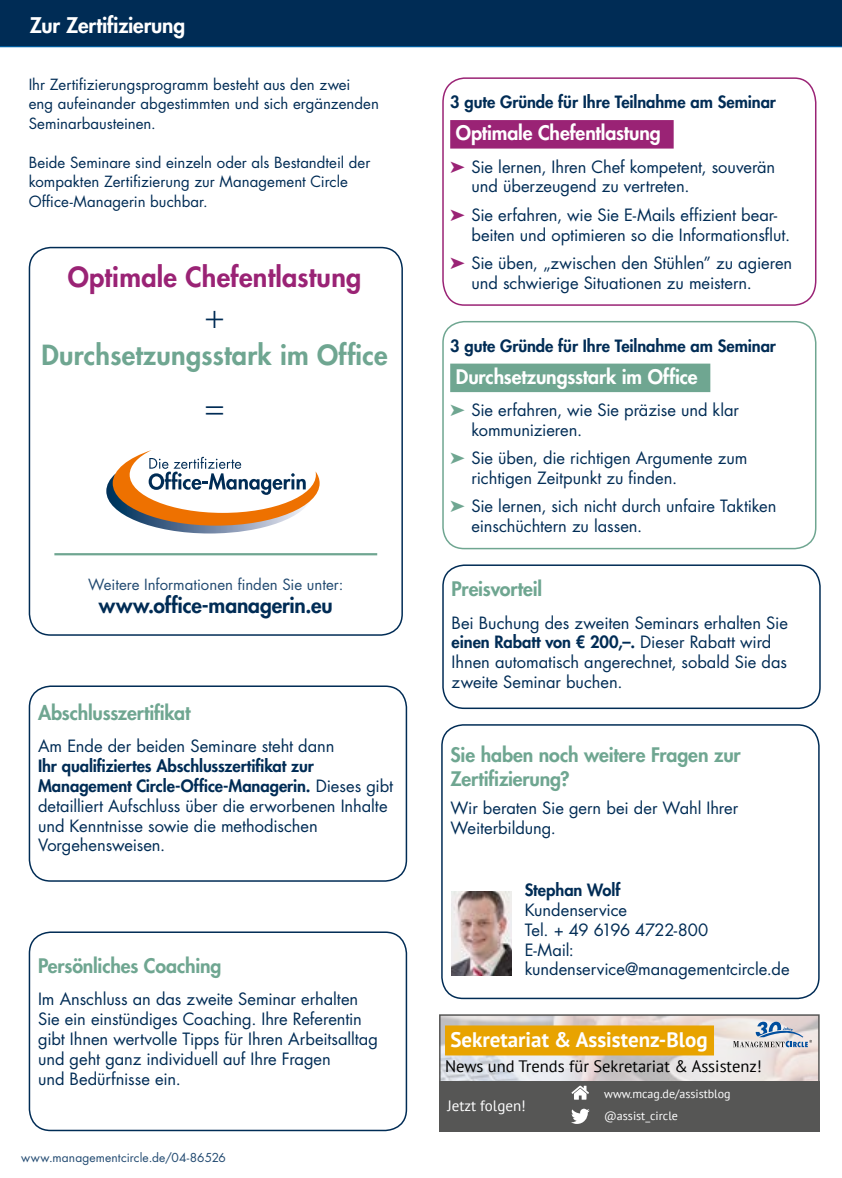
<style>
.page{position:relative;width:842px;height:1178px;background:#fff}
.page>*{position:absolute;margin:0;border:0;box-sizing:border-box;transform-origin:0 0}
.t1{font:300 condensed 33.75px "Helvetica Neue LT Pro";color:#002c55}
.t2{font:800 27px "Futura Std";letter-spacing:.01em;color:#6fa691}
.t3{font:800 27px "Futura Std";letter-spacing:.01em;color:#9a2375}
.t4{font:700 21px "PT Sans";color:#fff}
.t5{font:800 21px "Futura Std";letter-spacing:-.005em;color:#002c55}
.t6{font:800 21px "Futura Std";letter-spacing:-.005em;color:#fff}
.t7{font:800 19.5px/23.4px "Futura Std";letter-spacing:-.005em;color:#6fa691}
.t8{font:800 19.5px "Futura Std";letter-spacing:-.005em;color:#fff}
.t9{font:16.5px/19.8px "Futura Std";letter-spacing:-.005em;color:#002c55}
.t10{font:800 16.5px "Futura Std";letter-spacing:-.005em;color:#002c55}
.t11{font:16.5px "PT Sans";color:#000}
.t12{font:15px/19.5px "Futura Std";color:#002c55}
.t13{font:15px "Futura Std";color:#224a71}
.t14{font:15px "PT Sans";color:#fff}
.t15{font:12px/22px "PT Sans";color:#fff}
.t16{font:12px "Futura Std";letter-spacing:.01em;color:#224a71}
.s1{font-weight:800}
.s2{color:#9a2375}
.s3{color:#6fa691}
</style>
<div class="page">
<div style="left:0;top:0;width:842px;height:47px;background:#002c55"></div>
<div style="left:29px;top:931px;width:378px;height:200px;border:2px solid #002c55;border-radius:21px"></div>
<div style="left:29px;top:685px;width:378px;height:197px;border:2px solid #002c55;border-radius:21px"></div>
<div style="left:29px;top:247px;width:374px;height:389px;border:2px solid #002c55;border-radius:21px"></div>
<hr style="left:54px;top:553px;width:323px;height:2px;background:#6fa691">
<svg style="left:442px;top:77px;width:375px;height:229px"></svg>
<div style="left:450px;top:120px;width:224px;height:29px;background:#9a2375"></div>
<div style="left:442px;top:564px;width:379px;height:145px;border:2px solid #002c55;border-radius:21px"></div>
<div style="left:441px;top:724px;width:379px;height:275px;border:2px solid #002c55;border-radius:21px"></div>
<img style="left:451px;top:891px;width:61px;height:84px">
<div style="left:442px;top:321px;width:374px;height:228px;border:2px solid #6fa691;border-radius:21px"></div>
<div style="left:450px;top:364px;width:260px;height:28px;background:#6fa691"></div>
<svg style="left:106px;top:450px;width:214px;height:83px"></svg>
<img style="left:442px;top:1017px;width:375px;height:64px">
<div style="left:439px;top:1014px;width:381px;height:117px;border:2px solid #565655"></div>
<div style="left:439px;top:1081px;width:381px;height:50px;background:#565655"></div>
<svg style="left:571px;top:1109px;width:19px;height:15px"></svg>
<svg style="left:571px;top:1086px;width:18px;height:13px"></svg>
<div style="left:445px;top:1025px;width:269px;height:30px;background:#e8a300"></div>
<svg style="left:733px;top:1022px;width:79px;height:25px;background:#bbc2cb"></svg>
<p class="t6" style="left:30px;top:12px;width:157px">Zur Zertifizierung</p>
<p class="t12" style="left:29px;top:75px;width:352px">Ihr Zertifizierungsprogramm besteht aus den zwei<br>eng aufeinander abgestimmten und sich ergänzenden<br>Seminarbausteinen.</p>
<p class="t12" style="left:29px;top:153px;width:343px">Beide Seminare sind einzeln oder als Bestandteil der kompakten Zertifizierung zur Management Circle<br>Office-Managerin buchbar.</p>
<h2 class="t3" style="left:68px;top:260px;width:295px">Optimale Chefentlastung</h2>
<h1 class="t1" style="left:204px;top:297px;width:22px">+</h1>
<h2 class="t2" style="left:41px;top:338px;width:348px">Durchsetzungsstark im Office</h2>
<h1 class="t1" style="left:204px;top:388px;width:22px">=</h1>
<p class="t13" style="left:88px;top:575px;width:257px">Weitere Informationen finden Sie unter:</p>
<p class="t5" style="left:99px;top:591px;width:235px">www.office-managerin.eu</p>
<p class="t7" style="left:38px;top:701px;width:154px">Abschlusszertifikat</p>
<p class="t9" style="left:38px;top:736px;width:298px">Am Ende der beiden Seminare steht dann</p>
<p class="t9" style="left:38px;top:756px;width:356px"><span class="s1">Ihr qualifiziertes Abschlusszertifikat zur Management Circle-Office-Managerin.</span> Dieses gibt detailliert Aufschluss über die erworbenen Inhalte und Kenntnisse sowie die methodischen Vorgehensweisen.</p>
<p class="t7" style="left:38px;top:954px;width:185px">Persönliches Coaching</p>
<p class="t9" style="left:38px;top:989px;width:341px">Im Anschluss an das zweite Seminar erhalten Sie ein einstündiges Coaching. Ihre Referentin gibt Ihnen wertvolle Tipps für Ihren Arbeitsalltag und geht ganz individuell auf Ihre Fragen<br>und Bedürfnisse ein.</p>
<p class="t16" style="left:21px;top:1150px;width:206px">www.managementcircle.de/04-86526</p>
<p class="t10" style="left:450px;top:92px;width:327px">3 gute Gründe für Ihre Teilnahme am Seminar</p>
<p class="t8" style="left:456px;top:121px;width:207px">Optimale Chefentlastung</p>
<p class="t9" style="left:471px;top:157px;width:305px;text-indent:-21px"><span class="s2">➤</span> Sie lernen, Ihren Chef kompetent, souverän und überzeugend zu vertreten.</p>
<p class="t9" style="left:471px;top:205px;width:320px;text-indent:-21px"><span class="s2">➤</span> Sie erfahren, wie Sie E-Mails effizient bear&shy;beiten und optimieren so die Informationsflut.</p>
<p class="t9" style="left:471px;top:253px;width:322px;text-indent:-21px"><span class="s2">➤</span> Sie üben, „zwischen den Stühlen” zu agieren und schwierige Situationen zu meistern.</p>
<p class="t10" style="left:450px;top:335px;width:327px">3 gute Gründe für Ihre Teilnahme am Seminar</p>
<p class="t8" style="left:456px;top:364px;width:243px">Durchsetzungsstark im Office</p>
<p class="t9" style="left:471px;top:400px;width:269px;text-indent:-21px"><span class="s3">➤</span> Sie erfahren, wie Sie präzise und klar kommunizieren.</p>
<p class="t9" style="left:471px;top:448px;width:277px;text-indent:-21px"><span class="s3">➤</span> Sie üben, die richtigen Argumente zum richtigen Zeitpunkt zu finden.</p>
<p class="t9" style="left:471px;top:497px;width:307px;text-indent:-21px"><span class="s3">➤</span> Sie lernen, sich nicht durch unfaire Taktiken einschüchtern zu lassen.</p>
<p class="t7" style="left:452px;top:577px;width:92px">Preisvorteil</p>
<p class="t9" style="left:452px;top:613px;width:338px">Bei Buchung des zweiten Seminars erhalten Sie <span class="s1">einen Rabatt von € 200,–.</span> Dieser Rabatt wird Ihnen automatisch angerechnet, sobald Sie das zweite Seminar buchen.</p>
<p class="t7" style="left:451px;top:743px;width:292px">Sie haben noch weitere Fragen zur<br>Zertifizierung?</p>
<p class="t9" style="left:451px;top:798px;width:289px">Wir beraten Sie gern bei der Wahl Ihrer<br>Weiterbildung.</p>
<p class="t10" style="left:525px;top:880px;width:97px">Stephan Wolf</p>
<p class="t9" style="left:525px;top:900px;width:266px">Kundenservice<br>Tel. + 49 6196 4722-800<br>E-Mail: kundenservice@managementcircle.de</p>
<p class="t4" style="left:450px;top:1025px;width:259px">Sekretariat &amp; Assistenz-Blog</p>
<p class="t11" style="left:445px;top:1056px;width:318px">News und Trends für Sekretariat &amp; Assistenz!</p>
<p class="t14" style="left:447px;top:1096px;width:80px">Jetzt folgen!</p>
<p class="t15" style="left:604px;top:1083px;width:128px">www.mcag.de/assistblog @assist_circle</p>
</div>
